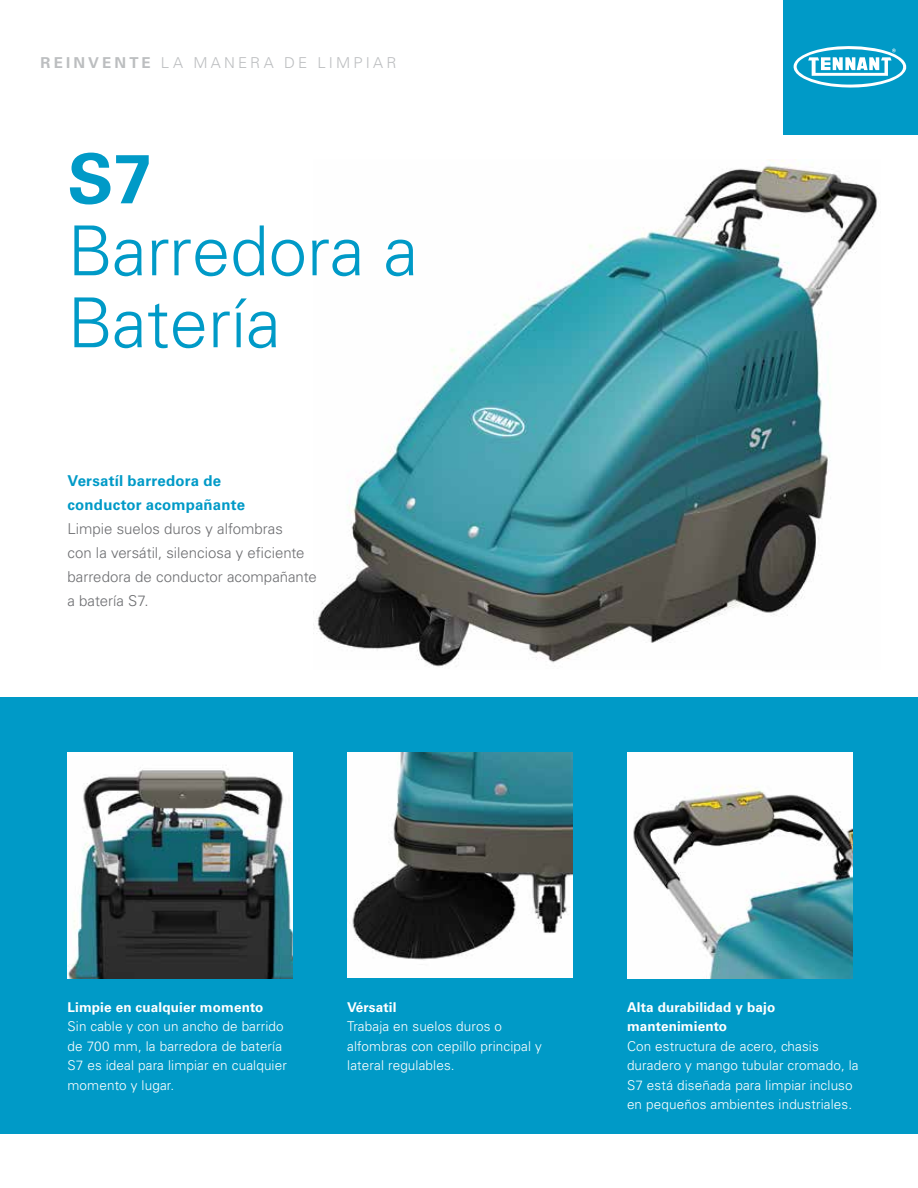
<style>
.page{position:relative;width:918px;height:1188px;background:#fff}
.page>*{position:absolute;margin:0;border:0;box-sizing:border-box;transform-origin:0 0}
.t1{font:300 69px/72px "Univers LT Std";color:#009ac7}
.t2{font:700 69px "Univers LT Std";color:#009ac7}
.t3{font:300 15px/24px "Univers LT Std";color:#6d6e71}
.t4{font:700 15px/24px "Univers LT Std";letter-spacing:.015em;color:#009ac7}
.t5{font:300 15px "Univers LT Std";letter-spacing:.21em;color:#bcbec0}
.t6{font:300 13.5px/19.5px "Univers LT Std";letter-spacing:.01em;color:#fff}
.t7{font:700 13.5px/19.5px "Univers LT Std";letter-spacing:.01em;color:#fff}
.s1{font-weight:700}
</style>
<div class="page">
<img style="left:316px;top:160px;width:562px;height:507px">
<div style="left:0;top:698px;width:918px;height:436px;background:#009ac7"></div>
<img style="left:68px;top:756px;width:225px;height:222px">
<img style="left:347px;top:753px;width:226px;height:225px">
<img style="left:627px;top:753px;width:225px;height:225px">
<div style="left:783px;top:0;width:135px;height:135px;background:#009ac7"></div>
<svg style="left:793px;top:46px;width:114px;height:42px"></svg>
<p class="t5" style="left:40px;top:53px;width:357px"><span class="s1">REINVENTE</span> LA MANERA DE LIMPIAR</p>
<h1 class="t2" style="left:68px;top:139px;width:86px">S7</h1>
<h1 class="t1" style="left:68px;top:215px;width:352px">Barredora a<br>Batería</h1>
<p class="t4" style="left:68px;top:469px;width:179px">Versatíl barredora de conductor acompañante</p>
<p class="t3" style="left:68px;top:517px;width:251px">Limpie suelos duros y alfombras<br>con la versátil, silenciosa y eficiente barredora de conductor acompañante a batería S7.</p>
<p class="t7" style="left:68px;top:997px;width:198px">Limpie en cualquier momento</p>
<p class="t6" style="left:68px;top:1017px;width:221px">Sin cable y con un ancho de barrido de 700 mm, la barredora de batería<br>S7 es ideal para limpiar en cualquier momento y lugar.</p>
<p class="t7" style="left:347px;top:997px;width:51px">Vérsatil</p>
<p class="t6" style="left:347px;top:1017px;width:196px">Trabaja en suelos duros o alfombras con cepillo principal y lateral regulables.</p>
<p class="t7" style="left:627px;top:997px;width:150px">Alta durabilidad y bajo mantenimiento</p>
<p class="t6" style="left:627px;top:1036px;width:233px">Con estructura de acero, chasis duradero y mango tubular cromado, la S7 está diseñada para limpiar incluso en pequeños ambientes industriales.</p>
</div>
